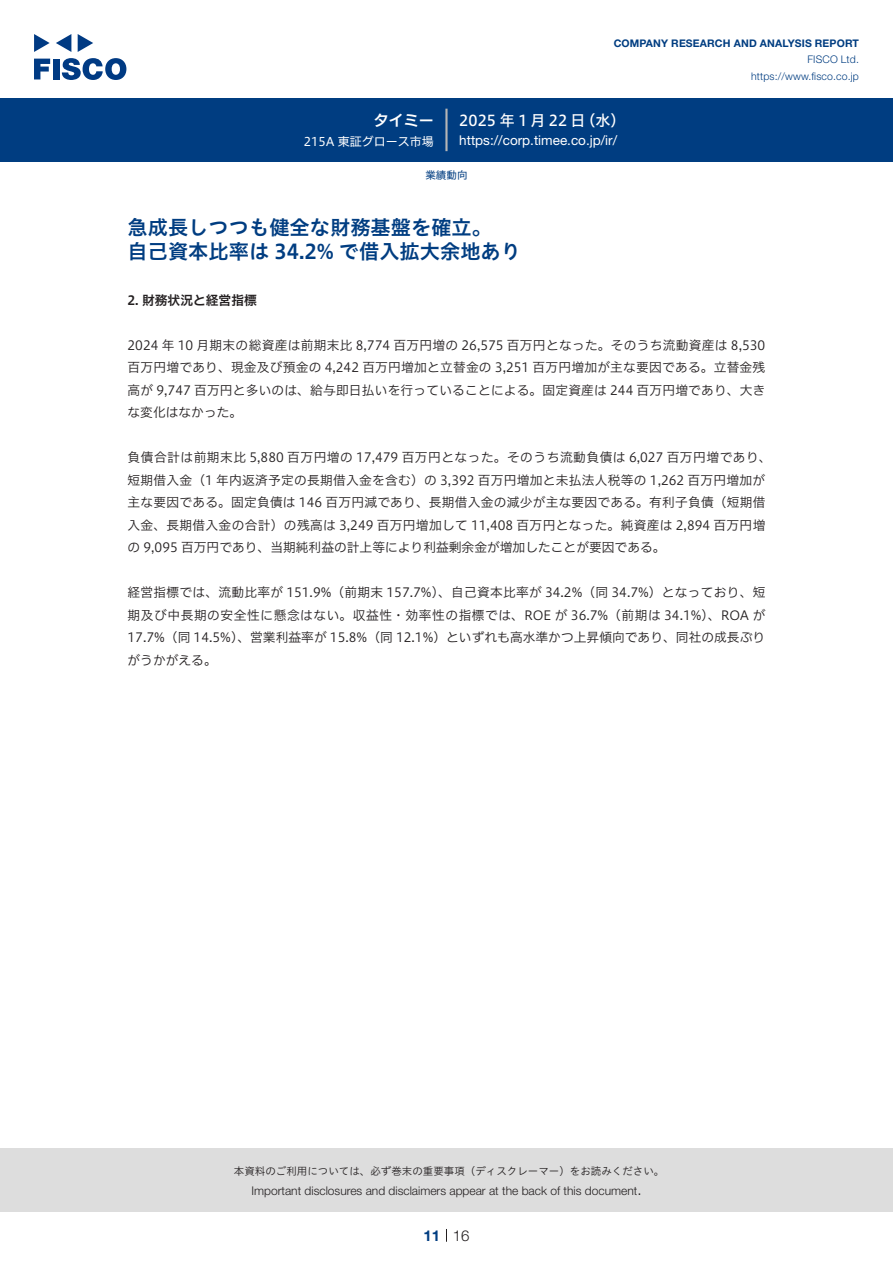
<style>
.page{position:relative;width:893px;height:1263px;background:#fff}
.page>*{position:absolute;margin:0;border:0;box-sizing:border-box;transform-origin:0 0}
.t1{font:20.25px/24px "Hiragino UD Sans Std W6";color:#003d81}
.t2{font:15px "Hiragino UD Sans F Std N W5";letter-spacing:.195em;color:#fff}
.t3{font:15px "Hiragino UD Sans F Std N W6";color:#fff}
.t4{font:300 15px "Helvetica Neue LT Std";color:#231f20}
.t5{font:700 15px "Helvetica Neue LT Std";color:#003d81}
.t6{font:13.5px "Helvetica Neue LT Std";color:#fff}
.t7{font:12.75px/22.5px "Hiragino UD Sans F Std N W3";letter-spacing:.015em;color:#231f20;text-align:justify}
.t8{font:12.75px "Hiragino UD Sans F Std N W6";color:#231f20}
.t9{font:300 12px "Helvetica Neue LT Std";color:#231f20}
.t10{font:12px "Hiragino UD Sans F Std N W4";color:#fff}
.t11{font:10.5px "Hiragino UD Sans Std W3";color:#231f20}
.t12{font:700 10.5px "Helvetica Neue LT Std";letter-spacing:.015em;color:#003d81}
.t13{font:300 10.5px/16.5px "Helvetica Neue LT Std";letter-spacing:.015em;color:#003d81;text-align:right}
.t14{font:10.5px "Hiragino UD Sans F Std N W4";color:#003d81}
</style>
<div class="page">
<div style="left:0;top:1148px;width:893px;height:64px;background:#ddd"></div>
<svg style="left:34px;top:59px;width:16px;height:20px"></svg>
<div style="left:53px;top:59px;width:6px;height:20px;background:#003a83"></div>
<svg style="left:62px;top:58px;width:64px;height:22px"></svg>
<svg style="left:34px;top:34px;width:16px;height:18px"></svg>
<svg style="left:78px;top:34px;width:15px;height:18px"></svg>
<svg style="left:56px;top:34px;width:15px;height:18px"></svg>
<div style="left:0;top:98px;width:893px;height:64px;background:#003d81"></div>
<hr style="left:445px;top:109px;width:3px;height:42px;background:#b5b5b6">
<svg style="left:446px;top:1229px;width:1px;height:13px"></svg>
<p class="t3" style="left:374px;top:109px;width:62px">タイミー</p>
<p class="t10" style="left:304px;top:132px;width:131px">215A 東証グロース市場</p>
<p class="t12" style="left:614px;top:37px;width:247px">COMPANY RESEARCH AND ANALYSIS REPORT</p>
<p class="t13" style="left:751px;top:51px;width:109px">FISCO Ltd. https://www.fisco.co j p.</p>
<p class="t2" style="left:581px;top:109px;width:46px">（水(</p>
<p class="t2" style="left:459px;top:109px;width:128px">2025年1月22日</p>
<p class="t6" style="left:459px;top:132px;width:160px">https://corp.timee. c o j p. /i r/</p>
<p class="t14" style="left:425px;top:167px;width:43px">業績動向</p>
<h1 class="t1" style="left:128px;top:214px;width:395px">急成長しつつも健全な財務基盤を確立。<br>自己資本比率は 34.2% で借入拡大余地あり</h1>
<p class="t8" style="left:128px;top:290px;width:131px">2. 財務状況と経営指標</p>
<p class="t7" style="left:128px;top:333px;width:639px">2024 年 10 月期末の総資産は前期末比 8,774 百万円増の 26,575 百万円となった。そのうち流動資産は 8,530百万円増であり、現金及び預金の 4,242 百万円増加と立替金の 3,251 百万円増加が主な要因である。立替金残高が 9,747 百万円と多いのは、給与即日払いを行っていることによる。固定資産は 244 百万円増であり、大きな変化はなかった。</p>
<p class="t7" style="left:128px;top:445px;width:646px;text-align:left">負債合計は前期末比 5,880 百万円増の 17,479 百万円となった。そのうち流動負債は 6,027 百万円増であり、短期借入金（1 年内返済予定の長期借入金を含む）の 3,392 百万円増加と未払法人税等の 1,262 百万円増加が主な要因である。固定負債は 146 百万円減であり、長期借入金の減少が主な要因である。有利子負債（短期借入金、長期借入金の合計）の残高は 3,249 百万円増加して 11,408 百万円となった。純資産は 2,894 百万円増の 9,095 百万円であり、当期純利益の計上等により利益剰余金が増加したことが要因である。</p>
<p class="t7" style="left:128px;top:580px;width:639px">経営指標では、流動比率が 151.9%（前期末 157.7%）、自己資本比率が 34.2%（同 34.7%）となっており、短期及び中長期の安全性に懸念はない。収益性・効率性の指標では、ROE が 36.7%（前期は 34.1%）、ROA が17.7%（同 14.5%）、営業利益率が 15.8%（同 12.1%）といずれも高水準かつ上昇傾向であり、同社の成長ぶりがうかがえる。</p>
<p class="t11" style="left:234px;top:1163px;width:432px">本資料のご利用については、必ず巻末の重要事項（ディスクレーマー）をお読みください。</p>
<p class="t4" style="left:637px;top:1180px;width:6px">.</p>
<p class="t9" style="left:251px;top:1183px;width:387px">Important disclosures and disclaimers appear at the back of this document</p>
<p class="t5" style="left:423px;top:1226px;width:18px">11</p>
<p class="t4" style="left:453px;top:1226px;width:18px">16</p>
</div>
